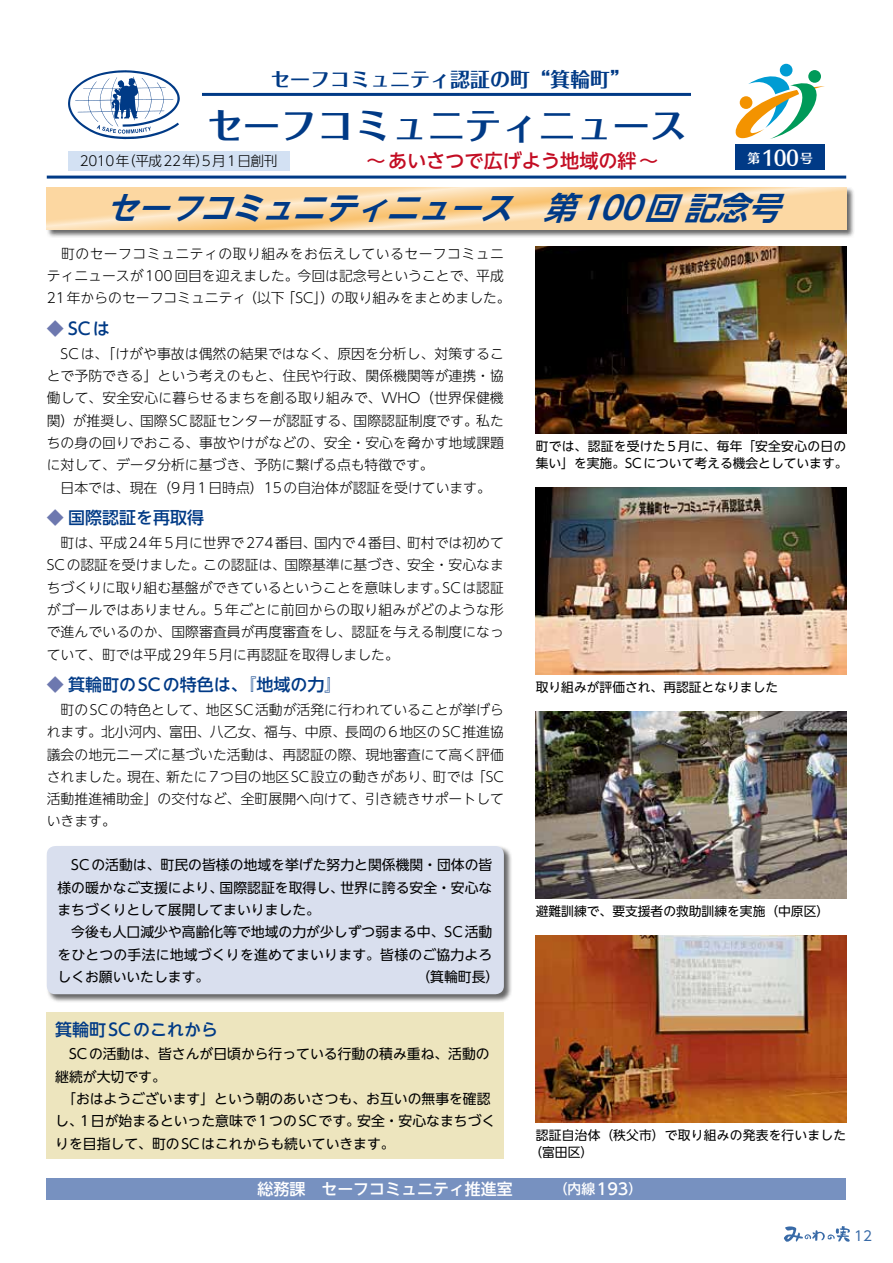
<style>
.page{position:relative;width:893px;height:1263px;background:#fff}
.page>*{position:absolute;margin:0;border:0;box-sizing:border-box;transform-origin:0 0}
.t1{font:700 37.5px "Folk Pro";color:#003a86}
.t2{font:italic 700 31.95px "UD Shin Go NT Pro De";color:#003a86}
.t3{font:700 19.95px "Folk Pro";color:#003a86}
.t4{font:19.5px "Skip Std B";color:#fff;scale:.87 1}
.t5{font:500 19.2px "UD Shin Go NT Pro";color:#c30d23}
.t6{font:500 16.95px "UD Shin Go NT Pro";color:#003a86}
.t7{font:500 15.9px "UD Shin Go NT Pro";color:#fff}
.t8{font:300 13.8px/22.4px "UD Shin Go NT Pro";letter-spacing:.005em;color:#000}
.t9{font:13.8px/22.4px "UD Shin Go NT Pro";color:#000}
.t10{font:300 13.65px "UD Shin Go NT Pro";letter-spacing:-.03em;color:#000}
.t11{font:13.5px "UD Shin Go NT Pro";color:#386aa7}
.t12{font:12.75px/17px "UD Shin Go NT Pro";color:#000}
.s1{font-size:12.75px}
.s2{color:#6d78af}
.s3{font-size:13.8px}
</style>
<div class="page">
<svg style="left:784px;top:1226px;width:66px;height:16px"></svg>
<div style="left:46px;top:845px;width:467px;height:158px;background:#000;opacity:.6"></div>
<div style="left:47px;top:846px;width:457px;height:148px;background:#d9dfee;border-radius:9px"></div>
<div style="left:47px;top:1012px;width:457px;height:147px;background:#ede5be"></div>
<div style="left:47px;top:1178px;width:799px;height:21px;background:#7791c0"></div>
<hr style="left:47px;top:176px;width:799px;height:3px;background:#003a86">
<svg style="left:68px;top:70px;width:112px;height:69px"></svg>
<hr style="left:202px;top:93px;width:489px;height:3px;background:#003a86">
<svg style="left:735px;top:63px;width:90px;height:100px"></svg>
<div style="left:780px;top:64px;width:12px;height:12px;background:#009cd3;border-radius:50%"></div>
<div style="left:808px;top:70px;width:13px;height:13px;background:#009a59;border-radius:50%"></div>
<div style="left:740px;top:96px;width:12px;height:13px;background:#f39300;border-radius:50%"></div>
<div style="left:736px;top:145px;width:89px;height:25px;background:#003a86"></div>
<div style="left:68px;top:151px;width:221px;height:19px;background:#d3e1f3"></div>
<div style="left:46px;top:187px;width:809px;height:52px;background:#000;opacity:.6"></div>
<svg style="left:47px;top:187px;width:799px;height:43px;background:#fbd7a2"></svg>
<img style="left:536px;top:247px;width:310px;height:187px">
<img style="left:536px;top:935px;width:310px;height:188px">
<img style="left:536px;top:711px;width:310px;height:188px">
<img style="left:536px;top:488px;width:310px;height:187px">
<h3 class="t3" style="left:270px;top:62px;width:362px">セーフコミュニティ認証の町“箕輪町”</h3>
<h1 class="t1" style="left:206px;top:93px;width:482px">セーフコミュニティニュース</h1>
<p class="t10" style="left:80px;top:149px;width:199px">2010年（平成22年）5月1日創刊</p>
<h3 class="t5" style="left:366px;top:145px;width:293px">〜あいさつで広げよう地域の絆〜</h3>
<h3 class="t4" style="left:748px;top:143px;width:77px"><span class="s1">第</span>100<span class="s1">号</span></h3>
<h2 class="t2" style="left:105px;top:182px;width:694px">セーフコミュニティニュース　第100回記念号</h2>
<p class="t8" style="left:47px;top:242px;width:465px">　町のセーフコミュニティの取り組みをお伝えしているセーフコミュニティニュースが100回目を迎えました。今回は記念号ということで、平成<br>21年からのセーフコミュニティ（以下「SC」）の取り組みをまとめました。</p>
<p class="t6" style="left:47px;top:315px;width:64px"><span class="s2">◆</span> SCは</p>
<p class="t8" style="left:47px;top:342px;width:459px">　SCは、「けがや事故は偶然の結果ではなく、原因を分析し、対策することで予防できる」という考えのもと、住民や行政、関係機関等が連携・協働して、安全安心に暮らせるまちを創る取り組みで、WHO（世界保健機関）が推奨し、国際SC認証センターが認証する、国際認証制度です。私たちの身の回りでおこる、事故やけがなどの、安全・安心を脅かす地域課題に対して、データ分析に基づき、予防に繋げる点も特徴です。<br>　日本では、現在（9月1日時点）15の自治体が認証を受けています。</p>
<p class="t6" style="left:47px;top:504px;width:159px"><span class="s2">◆</span> 国際認証を再取得</p>
<p class="t8" style="left:47px;top:531px;width:459px;text-align:justify">　町は、平成24年5月に世界で274番目、国内で4番目、町村では初めてSCの認証を受けました。この認証は、国際基準に基づき、安全・安心なまちづくりに取り組む基盤ができているということを意味します。SCは認証がゴールではありません。5年ごとに前回からの取り組みがどのような形で進んでいるのか、国際審査員が再度審査をし、認証を与える制度になっていて、町では平成29年5月に再認証を取得しました。</p>
<p class="t6" style="left:47px;top:671px;width:296px"><span class="s2">◆</span> 箕輪町のSCの特色は、『地域の力』</p>
<p class="t8" style="left:47px;top:698px;width:459px;text-align:justify">　町のSCの特色として、地区SC活動が活発に行われていることが挙げられます。北小河内、富田、八乙女、福与、中原、長岡の6地区のSC推進協議会の地元ニーズに基づいた活動は、再認証の際、現地審査にて高く評価されました。現在、新たに7つ目の地区SC設立の動きがあり、町では「SC活動推進補助金」の交付など、全町展開へ向けて、引き続きサポートしていきます。</p>
<p class="t9" style="left:57px;top:853px;width:437px">　SCの活動は、町民の皆様の地域を挙げた努力と関係機関・団体の皆様の暖かなご支援により、国際認証を取得し、世界に誇る安全・安心なまちづくりとして展開してまいりました。<br>　今後も人口減少や高齢化等で地域の力が少しずつ弱まる中、SC活動をひとつの手法に地域づくりを進めてまいります。皆様のご協力よろしくお願いいたします。</p>
<p class="t9" style="left:416px;top:965px;width:84px">（箕輪町長）</p>
<p class="t12" style="left:536px;top:438px;width:313px">町では、認証を受けた5月に、毎年「安全安心の日の集い」を実施。SCについて考える機会としています。</p>
<p class="t12" style="left:536px;top:679px;width:244px">取り組みが評価され、再認証となりました</p>
<p class="t12" style="left:536px;top:902px;width:295px">避難訓練で、要支援者の救助訓練を実施（中原区）</p>
<p class="t6" style="left:55px;top:1015px;width:164px">箕輪町SCのこれから</p>
<p class="t9" style="left:55px;top:1042px;width:442px">　SCの活動は、皆さんが日頃から行っている行動の積み重ね、活動の継続が大切です。<br>　「おはようございます」という朝のあいさつも、お互いの無事を確認し、1日が始まるといった意味で1つのSCです。安全・安心なまちづくりを目指して、町のSCはこれからも続いていきます。</p>
<p class="t7" style="left:258px;top:1176px;width:386px">総務課　セーフコミュニティ推進室　　　<span class="s3">（内線</span>193<span class="s3">）</span></p>
<p class="t12" style="left:529px;top:1126px;width:318px;text-indent:6px">認証自治体（秩父市）で取り組みの発表を行いました（富田区）</p>
<p class="t11" style="left:854px;top:1225px;width:19px">12</p>
</div>
